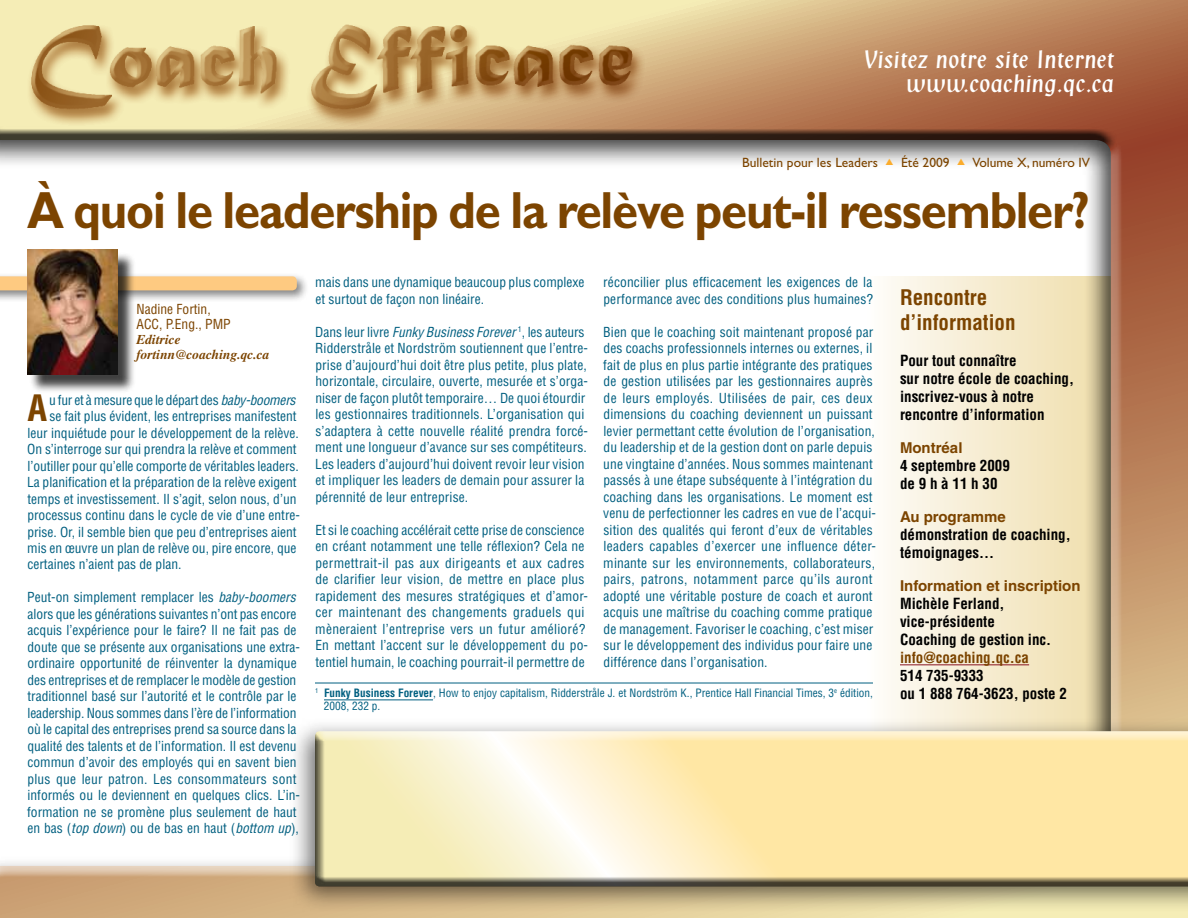
<style>
.page{position:relative;width:1188px;height:918px;background:#fff}
.page>*{position:absolute;margin:0;border:0;box-sizing:border-box;transform-origin:0 0}
.t1{font:700 52.5px "Gill Sans";letter-spacing:-.025em;color:#7c4400;scale:.9 1}
.t2{font:700 condensed 35.55px "Helvetica";color:#7c4400}
.t3{font:24px/24px "Klang";color:#fff;text-align:right}
.t4{font:700 condensed 21px/25.2px "Helvetica";color:#7c4400}
.t5{font:700 condensed 15px/18px "Helvetica";color:#000}
.t6{font:700 15px "Helvetica";color:#7c4400}
.t7{font:700 condensed 15px "Helvetica";color:#7c4400}
.t8{font:condensed 13.5px/16.5px "Helvetica";letter-spacing:.01em;color:#005f80}
.t9{font:13.5px "Gill Sans";color:#7c4400}
.t10{font:condensed 13.5px "Helvetica";letter-spacing:-.015em;color:#005f80}
.t11{font:italic 700 13.5px/15px "Times";color:#7c4400}
.t12{font:condensed 13.5px/15px "Helvetica";color:#7c4400}
.t13{font:condensed 11.25px/12.8px "Helvetica";color:#005f80}
.s1{color:#fbac2c}
.s2{font-style:italic}
.s3{font-weight:700}
</style>
<div class="page">
<div style="left:0;top:0;width:1188px;height:918px;background:#000;opacity:.75"></div>
<img style="left:20px;top:14px;width:629px;height:116px">
<div style="left:288px;top:716px;width:900px;height:196px;background:#000;opacity:.55"></div>
<div style="left:314px;top:732px;width:874px;height:156px;background:#000;opacity:.75"></div>
<hr style="left:900px;top:664px;width:129px;height:1px;background:#881220">
<div style="left:0;top:273px;width:310px;height:30px;background:#000;opacity:.5"></div>
<svg style="left:0;top:276px;width:297px;height:14px;background:#fdca84"></svg>
<div style="left:29px;top:252px;width:107px;height:141px;background:#000;opacity:.75"></div>
<img style="left:27px;top:250px;width:91px;height:125px">
<hr style="left:315px;top:683px;width:558px;height:1px;background:#005f80">
<hr style="left:324px;top:700px;width:109px;height:1px;background:#005f80">
<h3 class="t3" style="left:864px;top:48px;width:252px">Visitez notre site Internet www.coaching.qc.ca</h3>
<p class="t9" style="left:742px;top:154px;width:349px">Bulletin pour les Leaders <span class="s1">▲</span> Été 2009 <span class="s1">▲</span> Volume X, numéro IV</p>
<h1 class="t1" style="left:27px;top:179px;width:1183px">À quoi le leadership de la relève peut-il ressembler?</h1>
<p class="t12" style="left:136px;top:301px;width:96px">Nadine Fortin,<br>ACC, P.Eng., PMP</p>
<p class="t11" style="left:136px;top:332px;width:135px">Editrice fortinn@coaching.qc.ca</p>
<h2 class="t2" style="left:27px;top:386px;width:21px">A</h2>
<p class="t10" style="left:49px;top:391px;width:248px">u fur et à mesure que le départ des <span class="s2">baby-boomers</span></p>
<p class="t8" style="left:49px;top:408px;width:249px">se fait plus évident, les entreprises manifestent</p>
<p class="t8" style="left:28px;top:424px;width:273px">leur inquiétude pour le développement de la relève.</p>
<p class="t8" style="left:27px;top:441px;width:271px">On s’interroge sur qui prendra la relève et comment</p>
<p class="t8" style="left:28px;top:457px;width:273px">l’outiller pour qu’elle comporte de véritables leaders.</p>
<p class="t8" style="left:27px;top:474px;width:271px">La planification et la préparation de la relève exigent</p>
<p class="t8" style="left:27px;top:490px;width:271px">temps et investissement. Il s’agit, selon nous, d’un</p>
<p class="t8" style="left:27px;top:507px;width:274px">processus continu dans le cycle de vie d’une entre-</p>
<p class="t8" style="left:27px;top:523px;width:271px">prise. Or, il semble bien que peu d’entreprises aient</p>
<p class="t8" style="left:27px;top:540px;width:271px">mis en œuvre un plan de relève ou, pire encore, que</p>
<p class="t8" style="left:27px;top:556px;width:156px">certaines n’aient pas de plan.</p>
<p class="t8" style="left:27px;top:589px;width:274px">Peut-on simplement remplacer les <span class="s2">baby-boomers </span>alors que les générations suivantes n’ont pas encore acquis l’expérience pour le faire? Il ne fait pas de doute que se présente aux organisations une extra&shy;ordinaire opportunité de réinventer la dynamique des entreprises et de remplacer le modèle de gestion traditionnel basé sur l’autorité et le contrôle par le leadership. Nous sommes dans l’ère de l’information où le capital des entreprises prend sa source dans la qualité des talents et de l’information. Il est devenu commun d’avoir des employés qui en savent bien plus que leur patron. Les consommateurs sont informés ou le deviennent en quelques clics. L’in&shy;formation ne se promène plus seulement de haut en bas (<span class="s2">top down</span>) ou de bas en haut (<span class="s2">bottom up</span>),</p>
<p class="t8" style="left:603px;top:274px;width:271px">réconcilier plus efficacement les exigences de la performance avec des conditions plus humaines?</p>
<p class="t8" style="left:603px;top:323px;width:274px">Bien que le coaching soit maintenant proposé par des coachs professionnels internes ou externes, il fait de plus en plus partie intégrante des pratiques de gestion utilisées par les gestionnaires auprès de leurs employés. Utilisées de pair, ces deux dimensions du coaching deviennent un puissant levier permettant cette évolution de l’organisation, du leadership et de la gestion dont on parle depuis une vingtaine d’années. Nous sommes maintenant passés à une étape subséquente à l’intégration du coaching dans les organisations. Le moment est venu de perfectionner les cadres en vue de l’acqui&shy;sition des qualités qui feront d’eux de véritables leaders capables d’exercer une influence déter&shy;minante sur les environnements, collaborateurs, pairs, patrons, notamment parce qu’ils auront adopté une véritable posture de coach et auront acquis une maîtrise du coaching comme pratique de management. Favoriser le coaching, c’est miser sur le développement des individus pour faire une différence dans l’organisation.</p>
<p class="t13" style="left:324px;top:686px;width:550px;text-indent:-9px"><sup>1</sup> <span class="s3">Funky Business Forever</span>, How to enjoy capitalism, Ridderstråle J. et Nordström K., Prentice Hall Financial Times, 3<sup>e</sup> édition,<br>2008, 232 p.</p>
<p class="t8" style="left:315px;top:274px;width:271px">mais dans une dynamique beaucoup plus complexe et surtout de façon non linéaire.</p>
<p class="t8" style="left:315px;top:323px;width:274px">Dans leur livre <span class="s2">Funky Business Forever</span> <sup>1</sup>, les auteurs Ridderstråle et Nordström soutiennent que l’entre&shy;prise d’aujourd’hui doit être plus petite, plus plate, horizontale, circulaire, ouverte, mesurée et s’orga&shy;niser de façon plutôt temporaire… De quoi étourdir les gestionnaires traditionnels. L’organisation qui s’adaptera à cette nouvelle réalité prendra forcé&shy;ment une longueur d’avance sur ses compétiteurs.<br>Les leaders d’aujourd’hui doivent revoir leur vision et impliquer les leaders de demain pour assurer la pérennité de leur entreprise.</p>
<p class="t8" style="left:315px;top:521px;width:274px">Et si le coaching accélérait cette prise de conscience en créant notamment une telle réflexion? Cela ne permettrait-il pas aux dirigeants et aux cadres de clarifier leur vision, de mettre en place plus rapidement des mesures stratégiques et d’amor&shy;cer maintenant des changements graduels qui mèneraient l’entreprise vers un futur amélioré?<br>En mettant l’accent sur le développement du po&shy;tentiel humain, le coaching pourrait-il permettre de</p>
<h3 class="t4" style="left:900px;top:285px;width:117px">Rencontre d’information</h3>
<p class="t5" style="left:900px;top:352px;width:176px">Pour tout connaître<br>sur notre école de coaching, inscrivez-vous à notre rencontre d’information</p>
<p class="t6" style="left:900px;top:439px;width:64px">Montréal</p>
<p class="t5" style="left:900px;top:457px;width:111px">4 septembre 2009 de 9 h à 11 h 30</p>
<p class="t6" style="left:900px;top:508px;width:107px">Au programme</p>
<p class="t5" style="left:900px;top:526px;width:172px">démonstration de coaching, témoignages…</p>
<p class="t6" style="left:900px;top:577px;width:182px">Information et inscription</p>
<p class="t5" style="left:900px;top:595px;width:153px">Michèle Ferland, vice-présidente<br>Coaching de gestion inc.</p>
<p class="t7" style="left:900px;top:648px;width:131px">info@coaching.qc.ca</p>
<p class="t5" style="left:900px;top:667px;width:169px">514 735-9333<br>ou 1 888 764-3623, poste 2</p>
</div>
